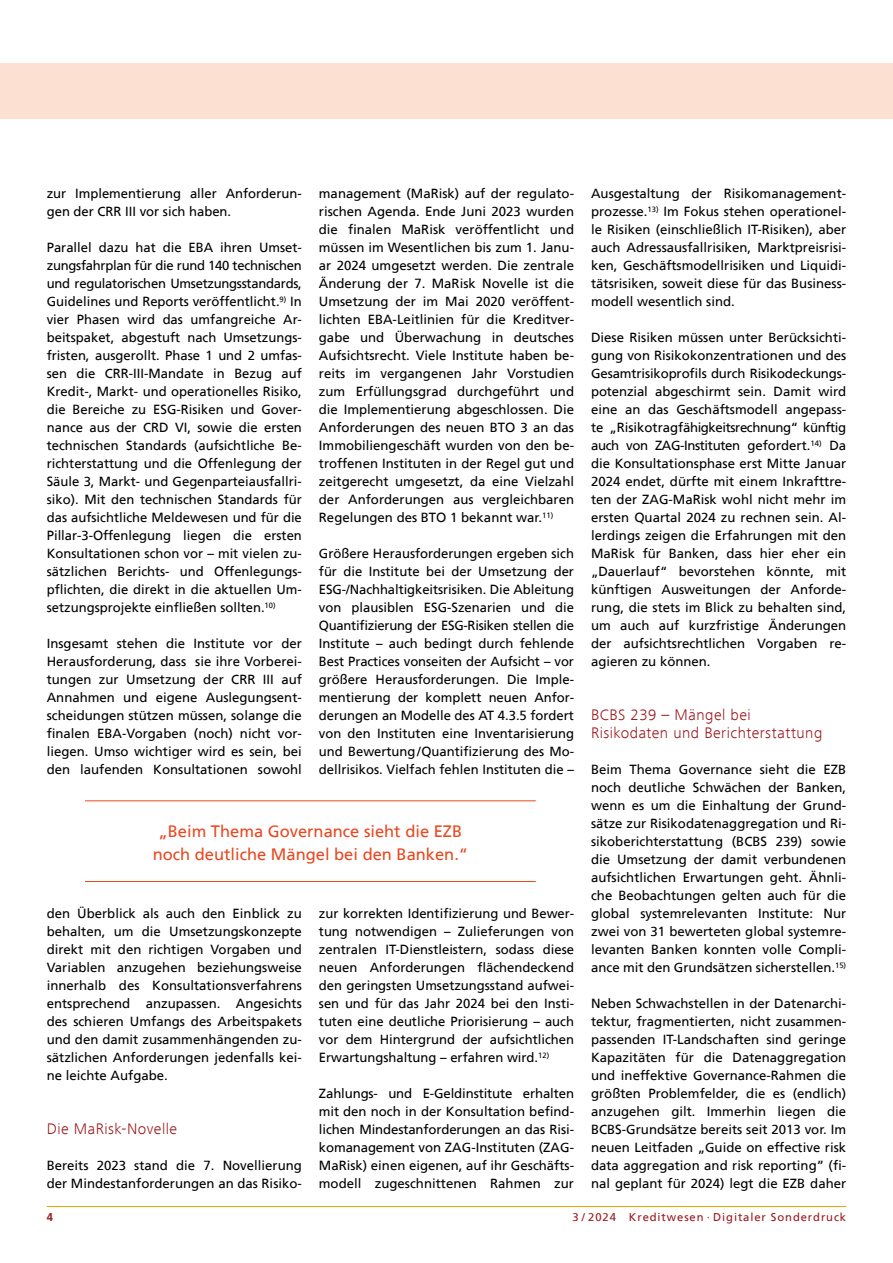
<style>
.page{position:relative;width:893px;height:1263px;background:#fff}
.page>*{position:absolute;margin:0;border:0;box-sizing:border-box;transform-origin:0 0}
.Zitat{font:16.5px/22.5px "Frutiger";color:#e84922;text-align:center}
.Zwischenüberschrift{font:300 15.75px/18px "Frutiger Next Com";letter-spacing:.03em;color:#9a191e}
.Fließtext{font:13.2px/18px "Frutiger";color:#000;text-align:justify}
.Fließtext_mit_mehreren_Trennungen{font:13.2px/18px "Frutiger";color:#000;text-align:justify}
.t1{font:11.25px "Frutiger";letter-spacing:.08em;color:#9a191e}
.t2{font:700 11.25px "Frutiger";color:#9a191e}
</style>
<div class="page">
<hr style="left:47px;top:1206px;width:799px;height:1px;background:#f0a400">
<div style="left:0;top:64px;width:893px;height:55px;background:#fce0d1"></div>
<hr style="left:85px;top:800px;width:451px;height:1px;background:#e84922">
<hr style="left:85px;top:881px;width:451px;height:1px;background:#e84922">
<p class="Fließtext" style="left:47px;top:185px;width:257px">zur Implementierung aller Anforderun&shy;gen der CRR III vor sich haben.</p>
<p class="Fließtext" style="left:47px;top:239px;width:257px">Parallel dazu hat die EBA ihren Umset&shy;zungsfahrplan für die rund 140 technischen und regulatorischen Umsetzungsstandards, Guidelines und Reports veröffentlicht.<sup>9)</sup> In vier Phasen wird das umfangreiche Ar&shy;beitspaket, abgestuft nach Umsetzungs&shy;fristen, ausgerollt. Phase 1 und 2 umfas&shy;sen die CRR-III-Mandate in Bezug auf Kredit-, Markt- und operationelles Risiko, die Bereiche zu ESG-Risiken und Gover&shy;nance aus der CRD VI, sowie die ersten technischen Standards (aufsichtliche Be&shy;richterstattung und die Offenlegung der Säule 3, Markt- und Gegenparteiausfallri&shy;siko). Mit den technischen Standards für das aufsichtliche Meldewesen und für die Pillar-3-Offenlegung liegen die ersten Konsultationen schon vor – mit vielen zu&shy;sätzlichen Berichts- und Offenlegungs&shy;pflichten, die direkt in die aktuellen Um&shy;setzungsprojekte einfließen sollten.<sup>10)</sup></p>
<p class="Fließtext" style="left:47px;top:635px;width:257px">Insgesamt stehen die Institute vor der Herausforderung, dass sie ihre Vorberei&shy;tungen zur Umsetzung der CRR III auf Annahmen und eigene Auslegungsent&shy;scheidungen stützen müssen, solange die finalen EBA-Vorgaben (noch) nicht vor&shy;liegen. Umso wichtiger wird es sein, bei den laufenden Konsultationen sowohl</p>
<p class="Fließtext" style="left:319px;top:185px;width:257px">management (MaRisk) auf der regulato&shy;rischen Agenda. Ende Juni 2023 wurden die finalen MaRisk veröffentlicht und müssen im Wesentlichen bis zum 1. Janu&shy;ar 2024 umgesetzt werden. Die zentrale Änderung der 7. MaRisk Novelle ist die Umsetzung der im Mai 2020 veröffent&shy;lichten EBA-Leitlinien für die Kreditver&shy;gabe und Überwachung in deutsches Aufsichtsrecht. Viele Institute haben be&shy;reits im vergangenen Jahr Vorstudien zum Erfüllungsgrad durchgeführt und die Implementierung abgeschlossen. Die Anforderungen des neuen BTO 3 an das Immobiliengeschäft wurden von den be&shy;troffenen Instituten in der Regel gut und zeitgerecht umgesetzt, da eine Vielzahl der Anforderungen aus vergleichbaren Regelungen des BTO 1 bekannt war.<sup>11)</sup></p>
<p class="Fließtext" style="left:319px;top:545px;width:257px">Größere Herausforderungen ergeben sich für die Institute bei der Umsetzung der ESG-/Nachhaltigkeitsrisiken. Die Ableitung von plausiblen ESG-Szenarien und die Quantifizierung der ESG-Risiken stellen die Institute – auch bedingt durch fehlende Best Practices vonseiten der Aufsicht – vor größere Herausforderungen. Die Imple&shy;mentierung der komplett neuen Anfor&shy;derungen an Modelle des AT 4.3.5 fordert von den Instituten eine Inventarisierung und Bewertung/Quantifizierung des Mo&shy;dellrisikos. Vielfach fehlen Instituten die –</p>
<p class="Zitat" style="left:153px;top:821px;width:317px">„Beim Thema Governance sieht die EZB noch deutliche Mängel bei den Banken.“</p>
<p class="Fließtext" style="left:47px;top:905px;width:257px">den Überblick als auch den Einblick zu behalten, um die Umsetzungskonzepte direkt mit den richtigen Vorgaben und Variablen anzugehen beziehungsweise innerhalb des Konsultationsverfahrens entsprechend anzupassen. Angesichts des schieren Umfangs des Arbeitspakets und den damit zusammenhängenden zu&shy;sätzlichen Anforderungen jedenfalls kei&shy;ne leichte Aufgabe.</p>
<p class="Zwischenüberschrift" style="left:47px;top:1120px;width:132px">Die MaRisk-Novelle</p>
<p class="Fließtext" style="left:47px;top:1157px;width:257px">Bereits 2023 stand die 7. Novellierung der Mindestanforderungen an das Risiko-</p>
<p class="Fließtext" style="left:319px;top:905px;width:257px">zur korrekten Identifizierung und Bewer&shy;tung notwendigen – Zulieferungen von zentralen IT-Dienstleistern, sodass diese neuen Anforderungen flächendeckend den geringsten Umsetzungsstand aufwei&shy;sen und für das Jahr 2024 bei den Insti&shy;tuten eine deutliche Priorisierung – auch vor dem Hintergrund der aufsichtlichen Erwartungshaltung – erfahren wird.<sup>12)</sup></p>
<p class="Fließtext_mit_mehreren_Trennungen" style="left:319px;top:1085px;width:257px">Zahlungs- und E-Geldinstitute erhalten mit den noch in der Konsultation befind&shy;lichen Mindestanforderungen an das Risi&shy;komanagement von ZAG-Instituten (ZAG-MaRisk) einen eigenen, auf ihr Geschäfts&shy;modell zugeschnittenen Rahmen zur</p>
<p class="Fließtext_mit_mehreren_Trennungen" style="left:591px;top:185px;width:257px">Ausgestaltung der Risikomanagement&shy;prozesse.<sup>13)</sup> Im Fokus stehen operationel&shy;le Risiken (einschließlich IT-Risiken), aber auch Adressausfallrisiken, Marktpreisrisi&shy;ken, Geschäftsmodellrisiken und Liquidi&shy;tätsrisiken, soweit diese für das Business&shy;modell wesentlich sind.</p>
<p class="Fließtext_mit_mehreren_Trennungen" style="left:591px;top:329px;width:257px">Diese Risiken müssen unter Berücksichti&shy;gung von Risikokonzentrationen und des Gesamtrisikoprofils durch Risikodeckungs&shy;potenzial abgeschirmt sein. Damit wird eine an das Geschäftsmodell angepass&shy;te „Risikotragfähigkeitsrechnung“ künftig auch von ZAG--Instituten gefordert.<sup>14)</sup> Da die Konsultationsphase erst Mitte Januar 2024 endet, dürfte mit einem Inkrafttre&shy;ten der ZAG-MaRisk wohl nicht mehr im ersten Quartal 2024 zu rechnen sein. Al&shy;lerdings zeigen die Erfahrungen mit den MaRisk für Banken, dass hier eher ein „Dauerlauf“ bevorstehen könnte, mit künftigen Ausweitungen der Anforde&shy;rung, die stets im Blick zu behalten sind, um auch auf kurzfristige Änderungen der aufsichtsrechtlichen Vorgaben re&shy;agieren zu können.</p>
<p class="Zwischenüberschrift" style="left:591px;top:706px;width:233px">BCBS 239 – Mängel bei<br>Risikodaten und Berichterstattung</p>
<p class="Fließtext" style="left:591px;top:761px;width:257px">Beim Thema Governance sieht die EZB noch deutliche Schwächen der Banken, wenn es um die Einhaltung der Grund&shy;sätze zur Risikodatenaggregation und Ri&shy;sikoberichterstattung (BCBS 239) sowie die Umsetzung der damit verbundenen aufsichtlichen Erwartungen geht. Ähnli&shy;che Beobachtungen gelten auch für die global systemrelevanten Institute: Nur zwei von 31 bewerteten global systemre&shy;levanten Banken konnten volle Compli&shy;ance mit den Grundsätzen sicherstellen.<sup>15)</sup></p>
<p class="Fließtext" style="left:591px;top:995px;width:257px">Neben Schwachstellen in der Datenarchi&shy;tektur, fragmentierten, nicht zusammen&shy;passenden IT-Landschaften sind geringe Kapazitäten für die Datenaggregation und ineffektive Governance-Rahmen die größten Problemfelder, die es (endlich) anzugehen gilt. Immerhin liegen die BCBS-Grundsätze bereits seit 2013 vor. Im neuen Leitfaden „Guide on effective risk data aggregation and risk reporting” (fi&shy;nal geplant für 2024) legt die EZB daher</p>
<p class="t2" style="left:47px;top:1211px;width:8px">4</p>
<p class="t1" style="left:572px;top:1211px;width:275px">3 / 2024 Kreditwesen · Digitaler Sonderdruck</p>
</div>
